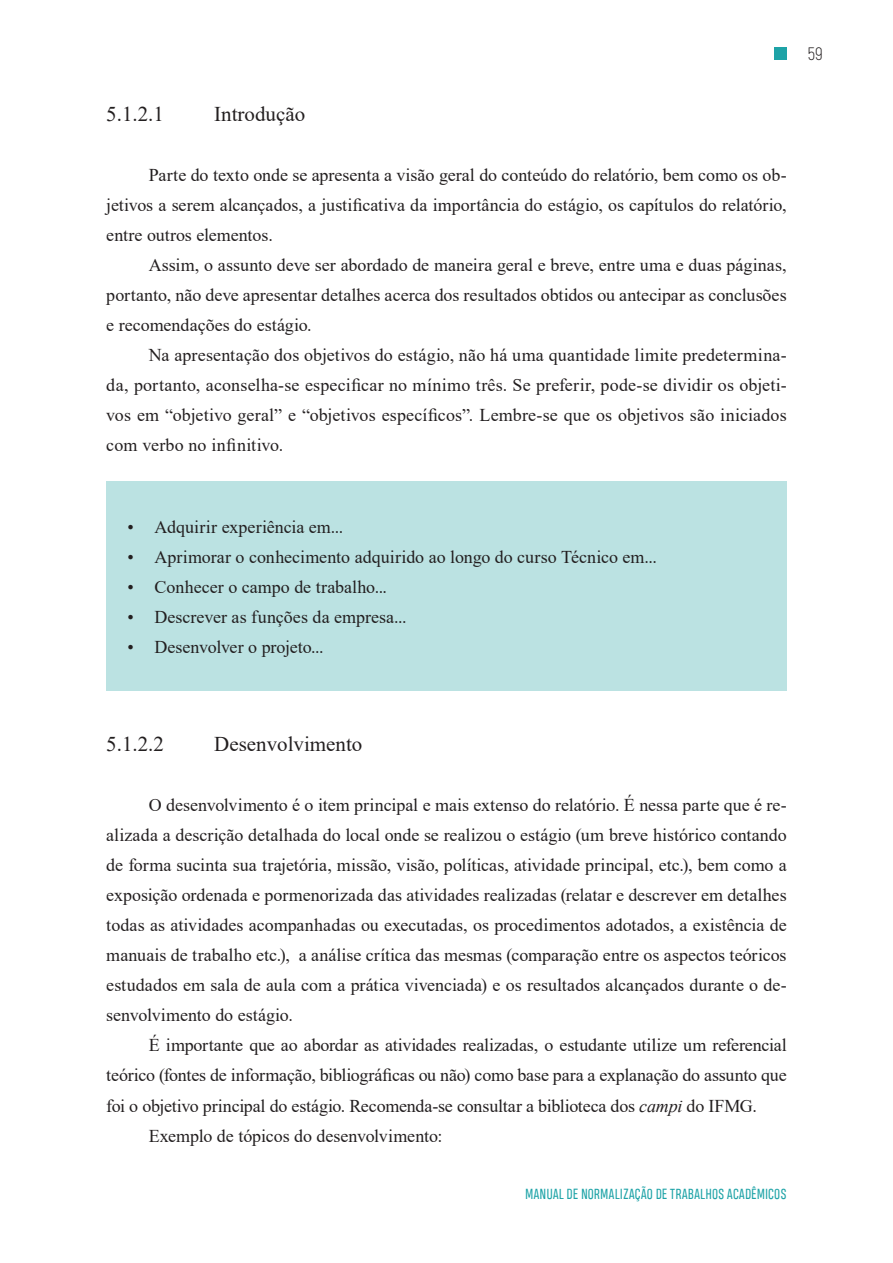
<style>
.page{position:relative;width:893px;height:1263px;background:#fff}
.page>*{position:absolute;margin:0;border:0;box-sizing:border-box;transform-origin:0 0}
.t1{font:21px "Times New Roman";color:#231f20}
.t2{font:18px/30px "Times New Roman";letter-spacing:-.005em;color:#231f20;text-align:justify}
.t3{font:300 18px "Akrobat";color:#231f20}
.t4{font:15px "Heading Smallcase Pro Trial";letter-spacing:.02em;color:#1ea3a7}
.s1{font-style:italic}
</style>
<div class="page">
<div style="left:774px;top:47px;width:13px;height:13px;background:#1ea3a7"></div>
<div style="left:106px;top:481px;width:681px;height:210px;background:#bbe2e2"></div>
<p class="t1" style="left:106px;top:99px;width:59px">5.1.2.1</p>
<p class="t1" style="left:214px;top:99px;width:92px">Introdução</p>
<p class="t2" style="left:106px;top:160px;width:682px;text-indent:43px">Parte do texto onde se apresenta a visão geral do conteúdo do relatório, bem como os ob&shy;jetivos a serem alcançados, a justificativa da importância do estágio, os capítulos do relatório, entre outros elementos.</p>
<p class="t2" style="left:106px;top:250px;width:682px;text-indent:43px">Assim, o assunto deve ser abordado de maneira geral e breve, entre uma e duas páginas, portanto, não deve apresentar detalhes acerca dos resultados obtidos ou antecipar as conclusões e recomendações do estágio.</p>
<p class="t2" style="left:106px;top:340px;width:682px;text-indent:43px">Na apresentação dos objetivos do estágio, não há uma quantidade limite predetermina&shy;da, portanto, aconselha-se especificar no mínimo três. Se preferir, pode-se dividir os objeti&shy;vos em “objetivo geral” e “objetivos específicos”. Lembre-se que os objetivos são iniciados com verbo no infinitivo.</p>
<p class="t3" style="left:808px;top:43px;width:17px">59</p>
<p class="t2" style="left:128px;top:511px;width:217px">• Adquirir experiência em...</p>
<p class="t2" style="left:128px;top:541px;width:531px">• Aprimorar o conhecimento adquirido ao longo do curso Técnico em...</p>
<p class="t2" style="left:128px;top:571px;width:261px">• Conhecer o campo de trabalho...</p>
<p class="t2" style="left:128px;top:601px;width:280px">• Descrever as funções da empresa...</p>
<p class="t2" style="left:128px;top:631px;width:198px">• Desenvolver o projeto...</p>
<p class="t1" style="left:106px;top:729px;width:59px">5.1.2.2</p>
<p class="t1" style="left:214px;top:729px;width:150px">Desenvolvimento</p>
<p class="t2" style="left:106px;top:790px;width:682px;text-indent:43px">O desenvolvimento é o item principal e mais extenso do relatório. É nessa parte que é re&shy;alizada a descrição detalhada do local onde se realizou o estágio (um breve histórico contando de forma sucinta sua trajetória, missão, visão, políticas, atividade principal, etc.), bem como a exposição ordenada e pormenorizada das atividades realizadas (relatar e descrever em detalhes todas as atividades acompanhadas ou executadas, os procedimentos adotados, a existência de manuais de trabalho etc.), a análise crítica das mesmas (comparação entre os aspectos teóricos estudados em sala de aula com a prática vivenciada) e os resultados alcançados durante o de&shy;senvolvimento do estágio.</p>
<p class="t2" style="left:149px;top:1030px;width:639px">É importante que ao abordar as atividades realizadas, o estudante utilize um referencial</p>
<p class="t2" style="left:106px;top:1060px;width:682px">teórico (fontes de informação, bibliográficas ou não) como base para a explanação do assunto que</p>
<p class="t2" style="left:106px;top:1090px;width:652px">foi o objetivo principal do estágio. Recomenda-se consultar a biblioteca dos <span class="s1">campi</span> do IFMG.</p>
<p class="t2" style="left:149px;top:1120px;width:295px">Exemplo de tópicos do desenvolvimento:</p>
<p class="t4" style="left:525px;top:1185px;width:263px">MANUAL DE NORMALIZAÇÃO DE TRABALHOS ACADÊMICOS</p>
</div>
